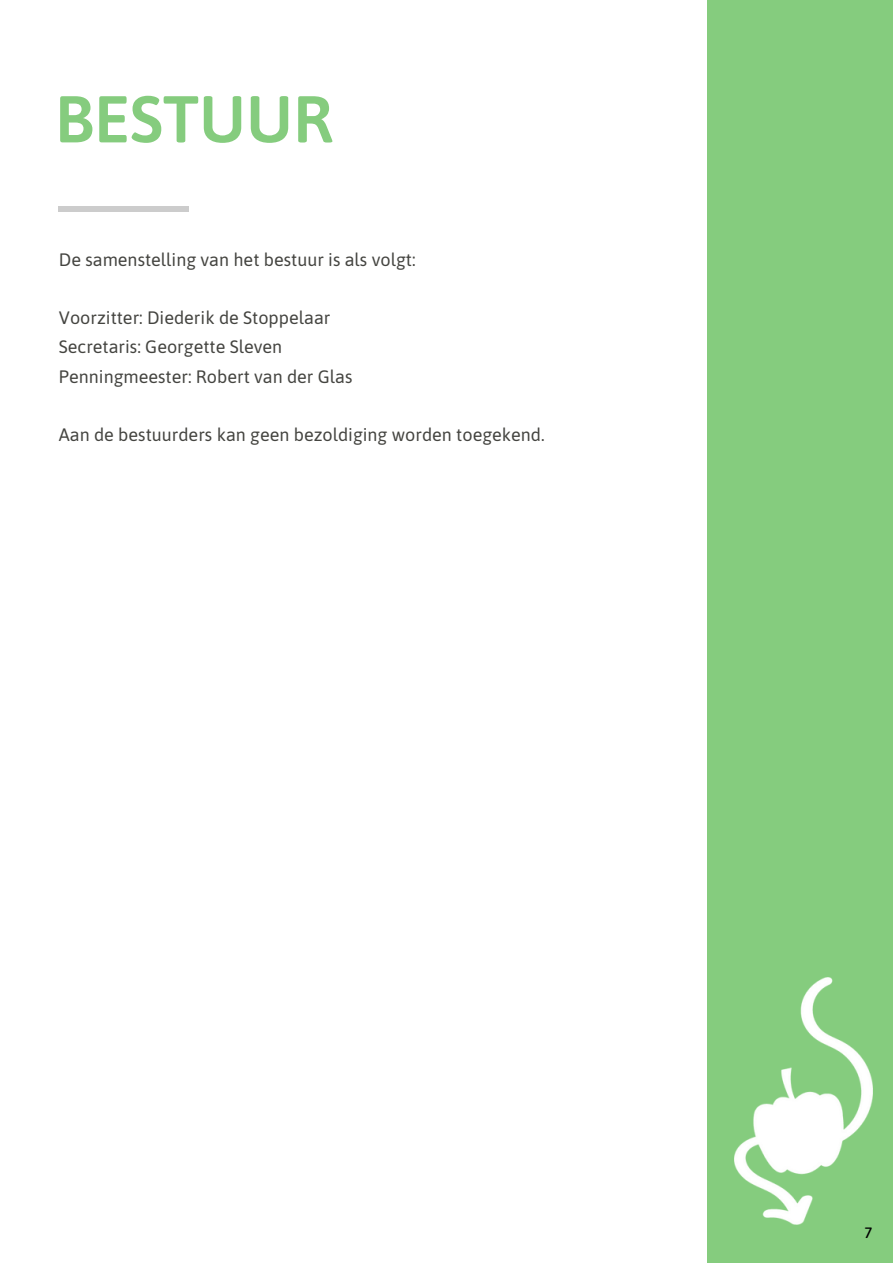
<style>
.page{position:relative;width:893px;height:1264px;background:#fff}
.page>*{position:absolute;margin:0;border:0;box-sizing:border-box;transform-origin:0 0}
.t1{font:600 66px "Asap";color:#85cc7e}
.t2{font:18px "Asap";color:#444440}
.t3{font:500 15px "Asap";color:#000}
</style>
<div class="page">
<div style="left:707px;top:0;width:185px;height:1262px;background:#85cc7e"></div>
<div style="left:59px;top:206px;width:130px;height:5px;background:#ccc"></div>
<img style="left:734px;top:977px;width:138px;height:247px">
<p class="t1" style="left:55px;top:81px;width:280px">BESTUUR</p>
<p class="t2" style="left:59px;top:249px;width:358px">De samenstelling van het bestuur is als volgt:</p>
<p class="t2" style="left:59px;top:307px;width:273px">Voorzitter: Diederik de Stoppelaar</p>
<p class="t2" style="left:59px;top:336px;width:225px">Secretaris: Georgette Sleven</p>
<p class="t2" style="left:59px;top:366px;width:295px">Penningmeester: Robert van der Glas</p>
<p class="t2" style="left:59px;top:424px;width:487px">Aan de bestuurders kan geen bezoldiging worden toegekend.</p>
<p class="t3" style="left:864px;top:1223px;width:10px">7</p>
</div>
